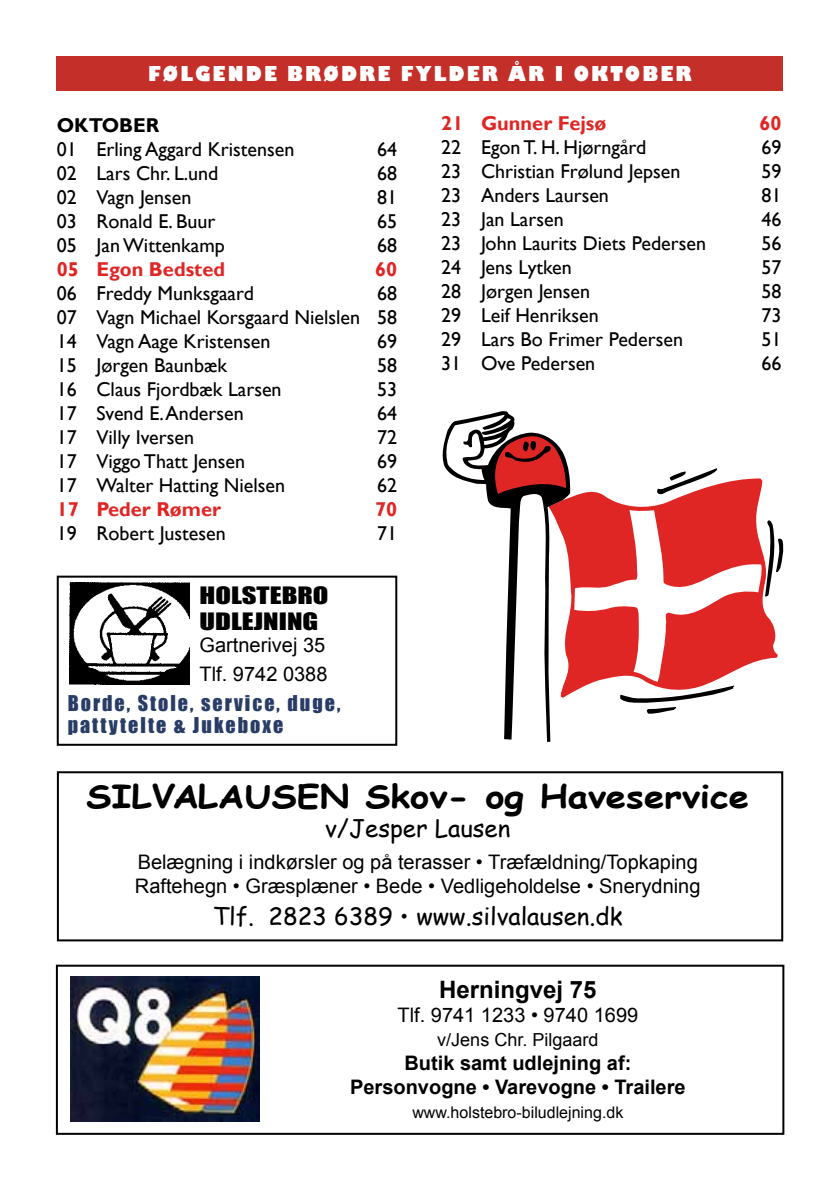
<style>
.page{position:relative;width:840px;height:1191px;background:#fff}
.page>*{position:absolute;margin:0;border:0;box-sizing:border-box;transform-origin:0 0}
.t1{font:700 32px "Comic Sans MS";color:#000;scale:1.14 1}
.t2{font:24px "Comic Sans MS";color:#000}
.t3{font:700 24px "Arial";color:#000}
.t4{font:22px/26px "Impact";color:#000;scale:1.3 1}
.t5{font:20px/24px "Gill Sans";color:#000;text-align:justify}
.t6{font:20px/24px "Arial";color:#000}
.t7{font:700 20px/24px "Arial";color:#000;text-align:center}
.t8{font:700 20px "Gill Sans";color:#df2625}
.t9{font:20px/22px "Impact";letter-spacing:.1em;color:#283c65}
.t10{font:800 20px "Gill Sans";letter-spacing:.12em;color:#fff;scale:.9 1}
.t11{font:700 20px "Gill Sans";color:#000}
.t12{font:18px "Arial";color:#000}
.t13{font:16px "Arial";color:#000}
</style>
<div class="page">
<div style="left:56px;top:964px;width:728px;height:170px;border:2px solid #000"></div>
<div style="left:57px;top:771px;width:725px;height:170px;border:2px solid #000"></div>
<div style="left:57px;top:57px;width:725px;height:34px;background:#c42f2a"></div>
<img style="left:71px;top:977px;width:189px;height:144px">
<div style="left:57px;top:575px;width:340px;height:171px;border:2px solid #000"></div>
<img style="left:69px;top:583px;width:121px;height:101px">
<svg style="left:570px;top:478px;width:193px;height:216px;fill:#df2625"></svg>
<svg style="left:442px;top:411px;width:128px;height:331px"></svg>
<svg style="left:444px;top:415px;width:121px;height:79px"></svg>
<svg style="left:656px;top:468px;width:60px;height:26px"></svg>
<svg style="left:574px;top:510px;width:208px;height:204px"></svg>
<p class="t10" style="left:148px;top:61px;width:605px">FØLGENDE BRØDRE FYLDER ÅR I OKTOBER</p>
<p class="t11" style="left:57px;top:113px;width:104px">OKTOBER</p>
<p class="t5" style="left:57px;top:137px;width:239px">01 Erling Aggard Kristensen</p>
<p class="t5" style="left:377px;top:137px;width:21px">64</p>
<p class="t5" style="left:57px;top:161px;width:163px">02 Lars Chr. L.und</p>
<p class="t5" style="left:377px;top:161px;width:21px">68</p>
<p class="t5" style="left:57px;top:185px;width:136px">02 Vagn Jensen</p>
<p class="t5" style="left:377px;top:185px;width:21px">81</p>
<p class="t5" style="left:57px;top:209px;width:160px">03 Ronald E. Buur</p>
<p class="t5" style="left:377px;top:209px;width:21px">65</p>
<p class="t5" style="left:57px;top:233px;width:169px">05 Jan Wittenkamp</p>
<p class="t5" style="left:377px;top:233px;width:21px">68</p>
<p class="t8" style="left:57px;top:257px;width:170px">05 Egon Bedsted</p>
<p class="t8" style="left:375px;top:257px;width:24px">60</p>
<p class="t5" style="left:57px;top:281px;width:198px">06 Freddy Munksgaard</p>
<p class="t5" style="left:57px;top:281px;width:341px;text-indent:320px">68<br>07 Vagn Michael Korsgaard Nielslen 58<br>14 Vagn Aage Kristensen</p>
<p class="t5" style="left:377px;top:329px;width:21px">69</p>
<p class="t5" style="left:57px;top:353px;width:172px">15 Jørgen Baunbæk</p>
<p class="t5" style="left:377px;top:353px;width:21px">58</p>
<p class="t5" style="left:57px;top:377px;width:226px">16 Claus Fjordbæk Larsen</p>
<p class="t5" style="left:377px;top:377px;width:21px">53</p>
<p class="t5" style="left:57px;top:401px;width:188px">17 Svend E. Andersen</p>
<p class="t5" style="left:377px;top:401px;width:21px">64</p>
<p class="t5" style="left:57px;top:425px;width:139px">17 Villy Iversen</p>
<p class="t5" style="left:377px;top:425px;width:21px">72</p>
<p class="t5" style="left:57px;top:449px;width:190px">17 Viggo Thatt Jensen</p>
<p class="t5" style="left:377px;top:449px;width:21px">69</p>
<p class="t5" style="left:57px;top:473px;width:230px">17 Walter Hatting Nielsen</p>
<p class="t5" style="left:377px;top:473px;width:21px">62</p>
<p class="t8" style="left:57px;top:497px;width:166px">17 Peder Rømer</p>
<p class="t8" style="left:375px;top:497px;width:24px">70</p>
<p class="t5" style="left:57px;top:521px;width:170px">19 Robert Justesen</p>
<p class="t5" style="left:377px;top:521px;width:21px">71</p>
<p class="t4" style="left:199px;top:582px;width:101px">HOLSTEBRO<br>UDLEJNING</p>
<p class="t6" style="left:199px;top:631px;width:129px;line-height:28.8px">Gartnerivej 35<br>Tlf. 9742 0388</p>
<p class="t9" style="left:68px;top:691px;width:274px">Borde, Stole, service, duge, pattytelte &amp; Jukeboxe</p>
<p class="t8" style="left:441px;top:111px;width:166px">21 Gunner Fejsø</p>
<p class="t8" style="left:759px;top:111px;width:24px">60</p>
<p class="t5" style="left:441px;top:136px;width:206px">22 Egon T. H. Hjørngård</p>
<p class="t5" style="left:761px;top:136px;width:21px">69</p>
<p class="t5" style="left:441px;top:160px;width:240px">23 Christian Frølund Jepsen</p>
<p class="t5" style="left:761px;top:160px;width:21px">59</p>
<p class="t5" style="left:441px;top:184px;width:169px">23 Anders Laursen</p>
<p class="t5" style="left:761px;top:184px;width:21px">81</p>
<p class="t5" style="left:441px;top:208px;width:124px">23 Jan Larsen</p>
<p class="t5" style="left:761px;top:208px;width:21px">46</p>
<p class="t5" style="left:441px;top:232px;width:266px">23 John Laurits Diets Pedersen</p>
<p class="t5" style="left:761px;top:232px;width:21px">56</p>
<p class="t5" style="left:441px;top:256px;width:132px">24 Jens Lytken</p>
<p class="t5" style="left:761px;top:256px;width:21px">57</p>
<p class="t5" style="left:441px;top:280px;width:150px">28 Jørgen Jensen</p>
<p class="t5" style="left:761px;top:280px;width:21px">58</p>
<p class="t5" style="left:441px;top:304px;width:159px">29 Leif Henriksen</p>
<p class="t5" style="left:761px;top:304px;width:21px">73</p>
<p class="t5" style="left:441px;top:328px;width:243px">29 Lars Bo Frimer Pedersen</p>
<p class="t5" style="left:761px;top:328px;width:21px">51</p>
<p class="t5" style="left:441px;top:352px;width:155px">31 Ove Pedersen</p>
<p class="t5" style="left:761px;top:352px;width:21px">66</p>
<h1 class="t1" style="left:86px;top:773px;width:582px">SILVALAUSEN Skov- og Haveservice</h1>
<p class="t2" style="left:325px;top:810px;width:186px">v/Jesper Lausen</p>
<p class="t6" style="left:135px;top:850px;width:566px">Belægning i indkørsler og på terasser • Træfældning/Topkaping<br>Raftehegn • Græsplæner • Bede • Vedligeholdelse • Snerydning</p>
<p class="t2" style="left:213px;top:898px;width:411px">Tlf. 2823 6389 • www.silvalausen.dk</p>
<p class="t3" style="left:439px;top:974px;width:159px">Herningvej 75</p>
<p class="t6" style="left:397px;top:1003px;width:242px">Tlf. 9741 1233 • 9740 1699</p>
<p class="t12" style="left:437px;top:1028px;width:163px">v/Jens Chr. Pilgaard</p>
<p class="t7" style="left:350px;top:1052px;width:337px">Butik samt udlejning af:<br>Personvogne • Varevogne • Trailere</p>
<p class="t13" style="left:412px;top:1102px;width:212px">www.holstebro-biludlejning.dk</p>
</div>
